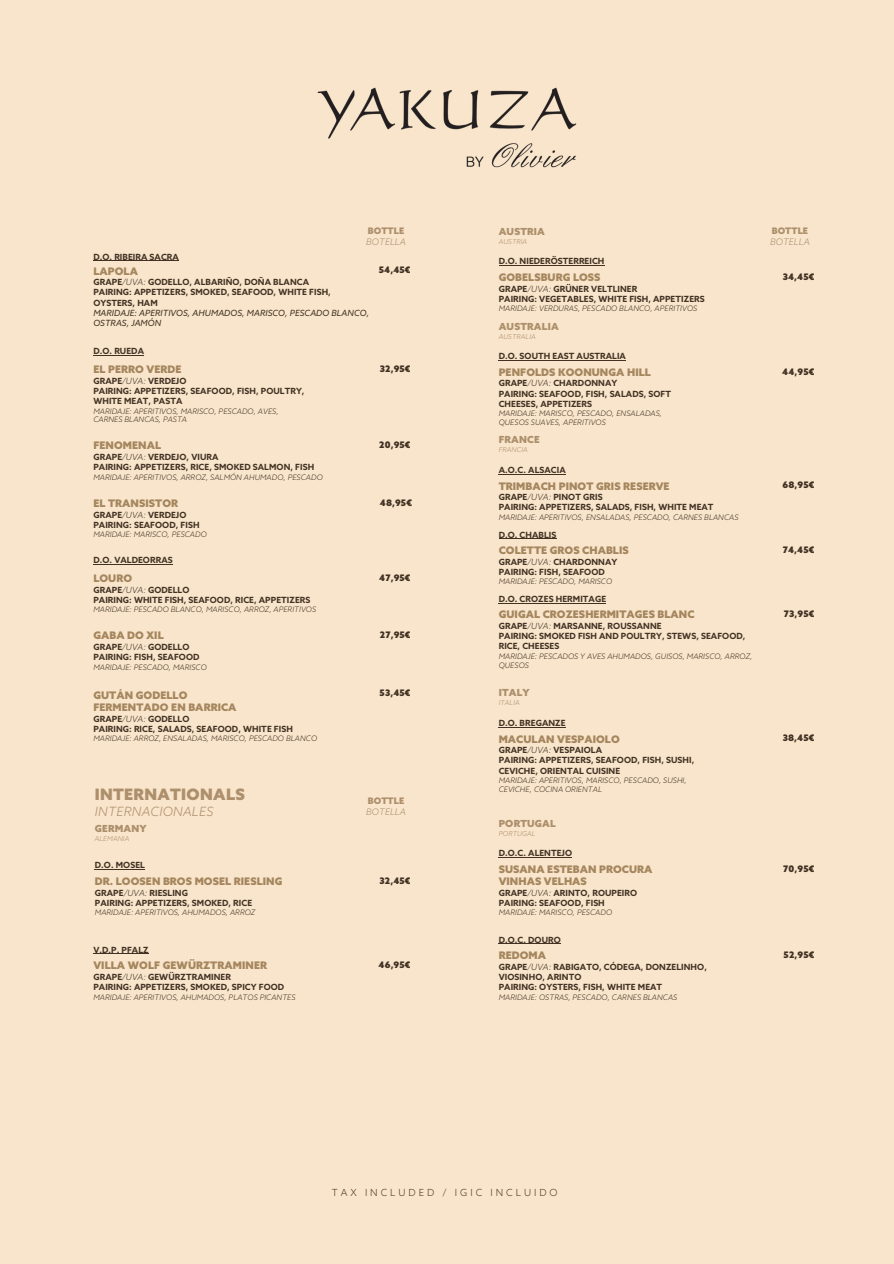
<style>
.page{position:relative;width:894px;height:1264px;background:#fff}
.page>*{position:absolute;margin:0;border:0;box-sizing:border-box;transform-origin:0 0}
.t1{font:900 15.75px "Azo Sans";letter-spacing:.02em;color:#ad8f6c}
.t2{font:italic 300 12.75px "Azo Sans";letter-spacing:.02em;color:#ad8f6c}
.t3{font:900 10.35px/12px "Azo Sans";letter-spacing:.01em;color:#a5865e}
.t4{font:900 9.75px "Azo Sans";letter-spacing:.02em;color:#ad8f6c}
.t5{font:300 9.75px "Azo Sans";letter-spacing:.3em;color:#4c3828}
.t6{font:900 9px "Azo Sans";letter-spacing:.01em;color:#433224}
.t7{font:italic 300 9px/11.2px "Azo Sans";letter-spacing:.01em;color:#ad8f6c}
.t8{font:700 8.55px/10.1px "Azo Sans";letter-spacing:.01em;color:#433224}
.t9{font:italic 300 7.65px/8.9px "Azo Sans";letter-spacing:.01em;color:#433224}
.t10{font:italic 300 6.75px "Azo Sans";letter-spacing:.02em;color:#ad8f6c}
.s1{font-weight:900;font-style:normal}
.s2{font-weight:300;font-style:italic}
.s3{font-weight:400;font-style:italic}
</style>
<div class="page">
<div style="left:0;top:0;width:893px;height:1263px;background:#f8e5cb"></div>
<img style="left:317px;top:87px;width:260px;height:81px">
<hr style="left:93px;top:260px;width:86px;height:1px;background:#433224">
<hr style="left:498px;top:265px;width:106px;height:1px;background:#433224">
<hr style="left:93px;top:355px;width:51px;height:1px;background:#433224">
<hr style="left:93px;top:564px;width:80px;height:1px;background:#433224">
<hr style="left:95px;top:869px;width:50px;height:1px;background:#433224">
<hr style="left:93px;top:953px;width:56px;height:1px;background:#433224">
<hr style="left:498px;top:360px;width:128px;height:1px;background:#433224">
<hr style="left:498px;top:474px;width:67px;height:1px;background:#433224">
<hr style="left:498px;top:538px;width:58px;height:1px;background:#433224">
<hr style="left:498px;top:602px;width:108px;height:1px;background:#433224">
<hr style="left:498px;top:727px;width:67px;height:1px;background:#433224">
<hr style="left:498px;top:857px;width:74px;height:1px;background:#433224">
<hr style="left:498px;top:943px;width:62px;height:1px;background:#433224">
<h5 class="t8" style="left:93px;top:252px;width:87px">D.O. RIBEIRA SACRA</h5>
<h3 class="t7" style="left:366px;top:226px;width:41px"><span class="s1">BOTTLE<br></span>BOTELLA</h3>
<h2 class="t3" style="left:93px;top:266px;width:46px">LAPOLA</h2>
<h2 class="t8" style="left:93px;top:278px;width:277px">GRAPE<span class="s2">/UVA:</span> GODELLO, ALBARIÑO, DOÑA BLANCA<br>PAIRING: APPETIZERS, SMOKED, SEAFOOD, WHITE FISH, OYSTERS, HAM<br><span class="s3">MARIDAJE: APERITIVOS, AHUMADOS, MARISCO, PESCADO BLANCO, OSTRAS, JAMÓN</span></h2>
<h4 class="t6" style="left:379px;top:265px;width:33px">54,45€</h4>
<h3 class="t8" style="left:93px;top:347px;width:52px">D.O. RUEDA</h3>
<h4 class="t3" style="left:93px;top:364px;width:90px">EL PERRO VERDE</h4>
<h4 class="t8" style="left:93px;top:376px;width:213px">GRAPE<span class="s2">/UVA:</span> VERDEJO<br>PAIRING: APPETIZERS, SEAFOOD, FISH, POULTRY,<br>WHITE MEAT, PASTA</h4>
<h4 class="t9" style="left:93px;top:407px;width:187px">MARIDAJE: APERITIVOS, MARISCO, PESCADO, AVES,<br>CARNES BLANCAS, PASTA</h4>
<h6 class="t6" style="left:379px;top:364px;width:32px">32,95€</h6>
<h3 class="t3" style="left:93px;top:440px;width:69px">FENOMENAL</h3>
<h3 class="t8" style="left:93px;top:453px;width:222px">GRAPE<span class="s2">/UVA:</span> VERDEJO, VIURA<br>PAIRING: APPETIZERS, RICE, SMOKED SALMON, FISH</h3>
<h3 class="t9" style="left:93px;top:473px;width:231px">MARIDAJE: APERITIVOS, ARROZ, SALMÓN AHUMADO, PESCADO</h3>
<h4 class="t6" style="left:379px;top:440px;width:33px">20,95€</h4>
<h6 class="t3" style="left:93px;top:498px;width:86px">EL TRANSISTOR</h6>
<h6 class="t8" style="left:93px;top:510px;width:108px">GRAPE<span class="s2">/UVA:</span> VERDEJO<br>PAIRING: SEAFOOD, FISH</h6>
<h6 class="t9" style="left:93px;top:530px;width:115px">MARIDAJE: MARISCO, PESCADO</h6>
<h3 class="t6" style="left:380px;top:498px;width:34px">48,95€</h3>
<p class="t8" style="left:93px;top:555px;width:81px">D.O. VALDEORRAS</p>
<h1 class="t3" style="left:93px;top:573px;width:40px">LOURO</h1>
<h1 class="t8" style="left:93px;top:585px;width:218px">GRAPE<span class="s2">/UVA:</span> GODELLO<br>PAIRING: WHITE FISH, SEAFOOD, RICE, APPETIZERS</h1>
<h1 class="t9" style="left:93px;top:606px;width:224px">MARIDAJE: PESCADO BLANCO, MARISCO, ARROZ, APERITIVOS</h1>
<p class="t6" style="left:379px;top:573px;width:33px">47,95€</p>
<h6 class="t3" style="left:93px;top:630px;width:72px">GABA DO XIL</h6>
<h6 class="t8" style="left:93px;top:643px;width:108px">GRAPE<span class="s2">/UVA:</span> GODELLO<br>PAIRING: FISH, SEAFOOD</h6>
<h6 class="t9" style="left:93px;top:663px;width:115px">MARIDAJE: PESCADO, MARISCO</h6>
<h3 class="t6" style="left:380px;top:630px;width:32px">27,95€</h3>
<h2 class="t3" style="left:93px;top:690px;width:145px">GUTÁN GODELLO<br>FERMENTADO EN BARRICA</h2>
<h2 class="t8" style="left:93px;top:714px;width:201px">GRAPE<span class="s2">/UVA:</span> GODELLO<br>PAIRING: RICE, SALADS, SEAFOOD, WHITE FISH</h2>
<h2 class="t9" style="left:93px;top:735px;width:225px">MARIDAJE: ARROZ, ENSALADAS, MARISCO, PESCADO BLANCO</h2>
<h4 class="t6" style="left:379px;top:687px;width:32px">53,45€</h4>
<h6 class="t1" style="left:95px;top:786px;width:151px">INTERNATIONALS</h6>
<h6 class="t2" style="left:95px;top:805px;width:120px">INTERNACIONALES</h6>
<h3 class="t7" style="left:366px;top:795px;width:41px"><span class="s1">BOTTLE<br></span>BOTELLA</h3>
<h2 class="t4" style="left:95px;top:823px;width:53px">GERMANY</h2>
<h4 class="t10" style="left:95px;top:835px;width:36px">ALEMANIA</h4>
<h3 class="t8" style="left:95px;top:861px;width:52px">D.O. MOSEL</h3>
<h4 class="t3" style="left:95px;top:876px;width:189px">DR. LOOSEN BROS MOSEL RIESLING</h4>
<h4 class="t8" style="left:95px;top:888px;width:159px">GRAPE<span class="s2">/UVA:</span> RIESLING<br>PAIRING: APPETIZERS, SMOKED, RICE</h4>
<h4 class="t9" style="left:95px;top:908px;width:162px">MARIDAJE: APERITIVOS, AHUMADOS, ARROZ</h4>
<h3 class="t8" style="left:93px;top:945px;width:57px">V.D.P. PFALZ</h3>
<h2 class="t3" style="left:93px;top:960px;width:175px">VILLA WOLF GEWÜRZTRAMINER</h2>
<h2 class="t8" style="left:93px;top:972px;width:192px">GRAPE<span class="s2">/UVA:</span> GEWÜRZTRAMINER<br>PAIRING: APPETIZERS, SMOKED, SPICY FOOD</h2>
<h2 class="t9" style="left:93px;top:993px;width:204px">MARIDAJE: APERITIVOS, AHUMADOS, PLATOS PICANTES</h2>
<h6 class="t6" style="left:379px;top:875px;width:33px">32,45€</h6>
<h6 class="t6" style="left:378px;top:960px;width:33px">46,95€</h6>
<h3 class="t4" style="left:498px;top:226px;width:48px">AUSTRIA</h3>
<h3 class="t10" style="left:498px;top:238px;width:30px">AUSTRIA</h3>
<h6 class="t7" style="left:769px;top:226px;width:41px"><span class="s1">BOTTLE<br></span>BOTELLA</h6>
<h3 class="t8" style="left:498px;top:257px;width:107px">D.O. NIEDERÖSTERREICH</h3>
<h6 class="t3" style="left:498px;top:272px;width:103px">GOBELSBURG LOSS</h6>
<h6 class="t8" style="left:498px;top:284px;width:207px">GRAPE<span class="s2">/UVA:</span> GRÜNER VELTLINER<br>PAIRING: VEGETABLES, WHITE FISH, APPETIZERS</h6>
<h6 class="t9" style="left:498px;top:304px;width:200px">MARIDAJE: VERDURAS, PESCADO BLANCO, APERITIVOS</h6>
<h3 class="t4" style="left:498px;top:321px;width:61px">AUSTRALIA</h3>
<h3 class="t10" style="left:498px;top:333px;width:38px">AUSTRALIA</h3>
<h4 class="t8" style="left:498px;top:352px;width:129px">D.O. SOUTH EAST AUSTRALIA</h4>
<h6 class="t3" style="left:498px;top:367px;width:154px">PENFOLDS KOONUNGA HILL</h6>
<h6 class="t8" style="left:498px;top:379px;width:174px">GRAPE<span class="s2">/UVA:</span> CHARDONNAY<br>PAIRING: SEAFOOD, FISH, SALADS, SOFT<br>CHEESES, APPETIZERS</h6>
<h6 class="t9" style="left:498px;top:409px;width:165px">MARIDAJE: MARISCO, PESCADO, ENSALADAS,<br>QUESOS SUAVES, APERITIVOS</h6>
<h6 class="t4" style="left:498px;top:435px;width:42px">FRANCE</h6>
<h3 class="t10" style="left:498px;top:446px;width:31px">FRANCIA</h3>
<p class="t8" style="left:498px;top:466px;width:69px">A.O.C. ALSACIA</p>
<h4 class="t3" style="left:498px;top:481px;width:172px">TRIMBACH PINOT GRIS RESERVE</h4>
<h4 class="t8" style="left:498px;top:493px;width:216px">GRAPE<span class="s2">/UVA:</span> PINOT GRIS<br>PAIRING: APPETIZERS, SALADS, FISH, WHITE MEAT</h4>
<h4 class="t9" style="left:498px;top:513px;width:241px">MARIDAJE: APERITIVOS, ENSALADAS, PESCADO, CARNES BLANCAS</h4>
<h6 class="t8" style="left:498px;top:530px;width:59px">D.O. CHABLIS</h6>
<h3 class="t3" style="left:498px;top:545px;width:131px">COLETTE GROS CHABLIS</h3>
<h3 class="t8" style="left:498px;top:557px;width:120px">GRAPE<span class="s2">/UVA:</span> CHARDONNAY<br>PAIRING: FISH, SEAFOOD</h3>
<h3 class="t9" style="left:498px;top:578px;width:115px">MARIDAJE: PESCADO, MARISCO</h3>
<h6 class="t8" style="left:498px;top:594px;width:109px">D.O. CROZES HERMITAGE</h6>
<h3 class="t3" style="left:498px;top:609px;width:197px">GUIGAL CROZESHERMITAGES BLANC</h3>
<h3 class="t8" style="left:498px;top:621px;width:248px">GRAPE<span class="s2">/UVA:</span> MARSANNE, ROUSSANNE<br>PAIRING: SMOKED FISH AND POULTRY, STEWS, SEAFOOD,<br>RICE, CHEESES</h3>
<h3 class="t9" style="left:498px;top:652px;width:255px">MARIDAJE: PESCADOS Y AVES AHUMADOS, GUISOS, MARISCO, ARROZ,<br>QUESOS</h3>
<p class="t4" style="left:498px;top:688px;width:33px">ITALY</p>
<h3 class="t10" style="left:498px;top:699px;width:22px">ITALIA</h3>
<p class="t8" style="left:498px;top:719px;width:68px">D.O. BREGANZE</p>
<h4 class="t3" style="left:498px;top:733px;width:123px">MACULAN VESPAIOLO</h4>
<p class="t8" style="left:498px;top:746px;width:105px">GRAPE<span class="s2">/UVA:</span> VESPAIOLA</p>
<p class="t8" style="left:498px;top:756px;width:197px">PAIRING: APPETIZERS, SEAFOOD, FISH, SUSHI,</p>
<p class="t8" style="left:498px;top:766px;width:123px">CEVICHE, ORIENTAL CUISINE</p>
<p class="t9" style="left:498px;top:776px;width:189px">MARIDAJE: APERITIVOS, MARISCO, PESCADO, SUSHI,</p>
<p class="t9" style="left:498px;top:785px;width:105px">CEVICHE, COCINA ORIENTAL</p>
<h3 class="t4" style="left:498px;top:818px;width:59px">PORTUGAL</h3>
<h3 class="t10" style="left:498px;top:829px;width:38px">PORTUGAL</h3>
<h4 class="t8" style="left:498px;top:849px;width:75px">D.O.C. ALENTEJO</h4>
<h6 class="t3" style="left:498px;top:864px;width:155px">SUSANA ESTEBAN PROCURA<br>VINHAS VELHAS</h6>
<h6 class="t8" style="left:498px;top:888px;width:140px">GRAPE<span class="s2">/UVA:</span> ARINTO, ROUPEIRO<br>PAIRING: SEAFOOD, FISH</h6>
<h6 class="t9" style="left:498px;top:908px;width:115px">MARIDAJE: MARISCO, PESCADO</h6>
<h6 class="t8" style="left:498px;top:935px;width:64px">D.O.C. DOURO</h6>
<h3 class="t3" style="left:498px;top:950px;width:49px">REDOMA</h3>
<h3 class="t8" style="left:498px;top:962px;width:210px">GRAPE<span class="s2">/UVA:</span> RABIGATO, CÓDEGA, DONZELINHO,<br>VIOSINHO, ARINTO<br>PAIRING: OYSTERS, FISH, WHITE MEAT</h3>
<h3 class="t9" style="left:498px;top:993px;width:180px">MARIDAJE: OSTRAS, PESCADO, CARNES BLANCAS</h3>
<h5 class="t6" style="left:782px;top:272px;width:33px">34,45€</h5>
<h2 class="t6" style="left:782px;top:367px;width:34px">44,95€</h2>
<p class="t6" style="left:782px;top:480px;width:33px">68,95€</p>
<h4 class="t6" style="left:782px;top:545px;width:33px">74,45€</h4>
<h4 class="t6" style="left:783px;top:609px;width:32px">73,95€</h4>
<p class="t6" style="left:782px;top:733px;width:33px">38,45€</p>
<h2 class="t6" style="left:783px;top:863px;width:33px">70,95€</h2>
<h4 class="t6" style="left:783px;top:950px;width:32px">52,95€</h4>
<p class="t5" style="left:332px;top:1187px;width:227px">TAX INCLUDED / IGIC INCLUIDO</p>
</div>
